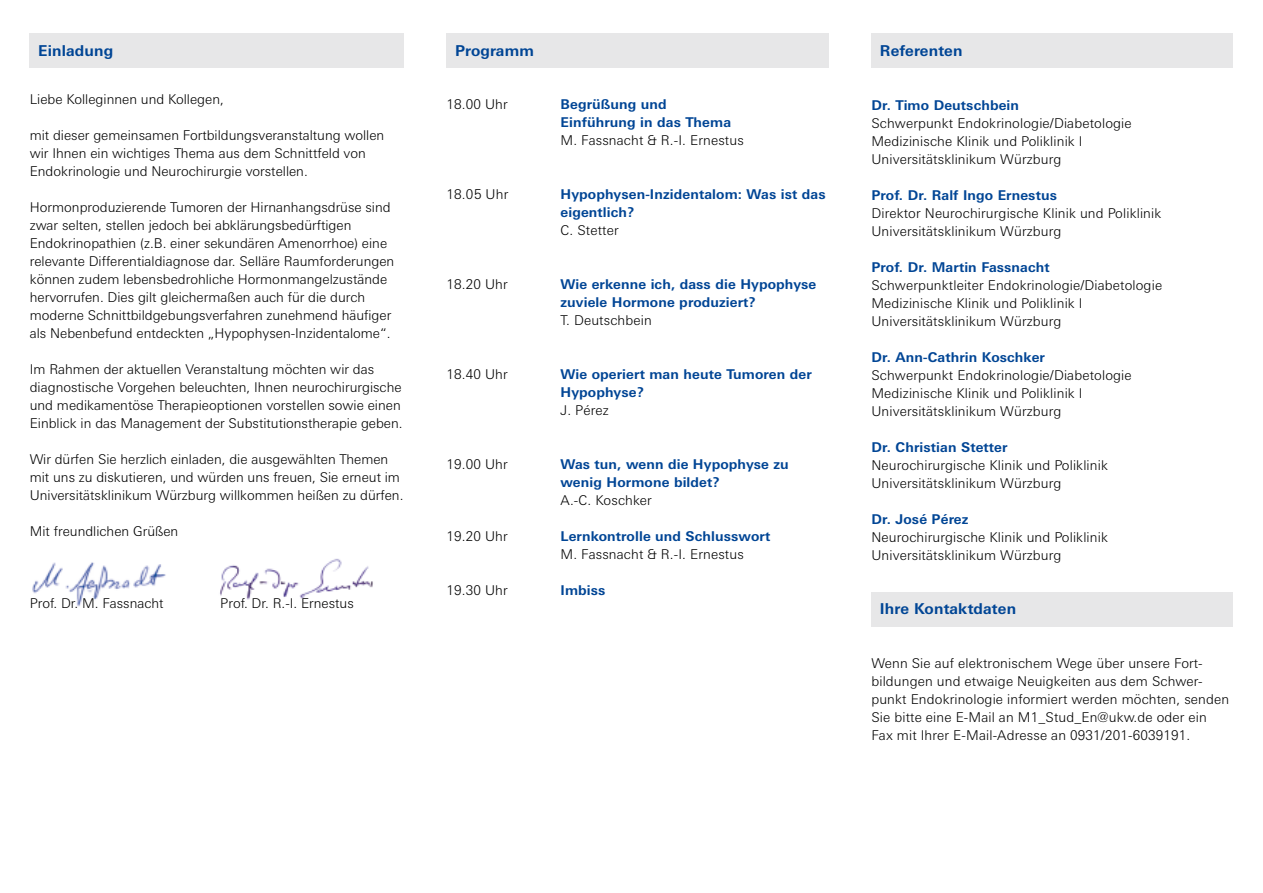
<style>
.page{position:relative;width:1263px;height:893px;background:#fff}
.page>*{position:absolute;margin:0;border:0;box-sizing:border-box;transform-origin:0 0}
.t1{font:700 15px "LT Univers Basic";letter-spacing:.01em;color:#004595}
.t2{font:300 13.5px/18px "LT Univers Basic";color:#000}
.t3{font:700 13.5px/18px "LT Univers Basic";letter-spacing:.01em;color:#004595}
</style>
<div class="page">
<img style="left:32px;top:562px;width:134px;height:45px">
<div style="left:871px;top:33px;width:362px;height:34px;background:#e7e7e8"></div>
<div style="left:446px;top:33px;width:383px;height:34px;background:#e7e7e8"></div>
<div style="left:30px;top:33px;width:374px;height:34px;background:#e7e7e8"></div>
<div style="left:871px;top:592px;width:362px;height:34px;background:#e7e7e8"></div>
<img style="left:220px;top:558px;width:153px;height:42px">
<p class="t1" style="left:38px;top:41px;width:76px">Einladung</p>
<p class="t1" style="left:455px;top:41px;width:80px">Programm</p>
<p class="t1" style="left:880px;top:41px;width:84px">Referenten</p>
<p class="t2" style="left:30px;top:90px;width:196px">Liebe Kolleginnen und Kollegen,</p>
<p class="t2" style="left:30px;top:126px;width:356px">mit dieser gemeinsamen Fortbildungsveranstaltung wollen wir Ihnen ein wichtiges Thema aus dem Schnittfeld von<br>Endokrinologie und Neurochirurgie vorstellen.</p>
<p class="t2" style="left:30px;top:198px;width:366px">Hormonproduzierende Tumoren der Hirnanhangsdrüse sind zwar selten, stellen jedoch bei abklärungsbedürftigen Endokrinopathien (z.B. einer sekundären Amenorrhoe) eine relevante Differentialdiagnose dar. Selläre Raumforderungen können zudem lebensbedrohliche Hormonmangelzustände hervorrufen. Dies gilt gleichermaßen auch für die durch moderne Schnittbildgebungsverfahren zunehmend häufiger als Nebenbefund entdeckten „Hypophysen-Inzidentalome“.</p>
<p class="t2" style="left:30px;top:360px;width:374px">Im Rahmen der aktuellen Veranstaltung möchten wir das diagnostische Vorgehen beleuchten, Ihnen neurochirurgische und medikamentöse Therapieoptionen vorstellen sowie einen Einblick in das Management der Substitutionstherapie geben.</p>
<p class="t2" style="left:30px;top:450px;width:375px">Wir dürfen Sie herzlich einladen, die ausgewählten Themen mit uns zu diskutieren, und würden uns freuen, Sie erneut im<br>Universitätsklinikum Würzburg willkommen heißen zu dürfen.</p>
<p class="t2" style="left:30px;top:522px;width:150px">Mit freundlichen Grüßen</p>
<p class="t2" style="left:30px;top:594px;width:135px">Prof. Dr. M. Fassnacht</p>
<p class="t2" style="left:220px;top:594px;width:135px">Prof. Dr. R.-I. Ernestus</p>
<p class="t2" style="left:446px;top:96px;width:63px">18.00 Uhr</p>
<p class="t3" style="left:560px;top:96px;width:172px">Begrüßung und<br>Einführung in das Thema</p>
<p class="t2" style="left:560px;top:132px;width:185px">M. Fassnacht &amp; R.-I. Ernestus</p>
<p class="t2" style="left:446px;top:186px;width:63px">18.05 Uhr</p>
<p class="t3" style="left:560px;top:186px;width:267px">Hypophysen-Inzidentalom: Was ist das eigentlich?</p>
<p class="t2" style="left:560px;top:222px;width:60px">C. Stetter</p>
<p class="t2" style="left:446px;top:276px;width:63px">18.20 Uhr</p>
<p class="t3" style="left:560px;top:276px;width:257px">Wie erkenne ich, dass die Hypophyse zuviele Hormone produziert?</p>
<p class="t2" style="left:560px;top:311px;width:93px">T. Deutschbein</p>
<p class="t2" style="left:446px;top:365px;width:63px">18.40 Uhr</p>
<p class="t3" style="left:560px;top:365px;width:253px">Wie operiert man heute Tumoren der<br>Hypophyse?</p>
<p class="t2" style="left:560px;top:401px;width:50px">J. Pérez</p>
<p class="t2" style="left:446px;top:455px;width:63px">19.00 Uhr</p>
<p class="t3" style="left:560px;top:455px;width:230px">Was tun, wenn die Hypophyse zu wenig Hormone bildet?</p>
<p class="t2" style="left:560px;top:491px;width:93px">A.-C. Koschker</p>
<p class="t2" style="left:446px;top:527px;width:63px">19.20 Uhr</p>
<p class="t3" style="left:560px;top:527px;width:211px">Lernkontrolle und Schlusswort</p>
<p class="t2" style="left:560px;top:545px;width:185px">M. Fassnacht &amp; R.-I. Ernestus</p>
<p class="t2" style="left:446px;top:581px;width:63px">19.30 Uhr</p>
<p class="t3" style="left:560px;top:581px;width:46px">Imbiss</p>
<p class="t3" style="left:871px;top:96px;width:149px">Dr. Timo Deutschbein</p>
<p class="t2" style="left:871px;top:114px;width:262px">Schwerpunkt Endokrinologie/Diabetologie<br>Medizinische Klinik und Poliklinik I<br>Universitätsklinikum Würzburg</p>
<p class="t3" style="left:871px;top:186px;width:187px">Prof. Dr. Ralf Ingo Ernestus</p>
<p class="t2" style="left:871px;top:204px;width:291px">Direktor Neurochirurgische Klinik und Poliklinik<br>Universitätsklinikum Würzburg</p>
<p class="t3" style="left:871px;top:258px;width:180px">Prof. Dr. Martin Fassnacht</p>
<p class="t2" style="left:871px;top:276px;width:292px">Schwerpunktleiter Endokrinologie/Diabetologie<br>Medizinische Klinik und Poliklinik I<br>Universitätsklinikum Würzburg</p>
<p class="t3" style="left:871px;top:348px;width:175px">Dr. Ann-Cathrin Koschker</p>
<p class="t2" style="left:871px;top:366px;width:262px">Schwerpunkt Endokrinologie/Diabetologie<br>Medizinische Klinik und Poliklinik I<br>Universitätsklinikum Würzburg</p>
<p class="t3" style="left:871px;top:438px;width:138px">Dr. Christian Stetter</p>
<p class="t2" style="left:871px;top:456px;width:238px">Neurochirurgische Klinik und Poliklinik<br>Universitätsklinikum Würzburg</p>
<p class="t3" style="left:871px;top:510px;width:99px">Dr. José Pérez</p>
<p class="t2" style="left:871px;top:528px;width:238px">Neurochirurgische Klinik und Poliklinik<br>Universitätsklinikum Würzburg</p>
<p class="t1" style="left:880px;top:599px;width:138px">Ihre Kontaktdaten</p>
<p class="t2" style="left:871px;top:654px;width:359px">Wenn Sie auf elektronischem Wege über unsere Fort&shy;bildungen und etwaige Neuigkeiten aus dem Schwer&shy;punkt Endokrinologie informiert werden möchten, senden Sie bitte eine E-Mail an M1_Stud_En@ukw.de oder ein Fax mit Ihrer E-Mail-Adresse an 0931/201-6039191.</p>
</div>
